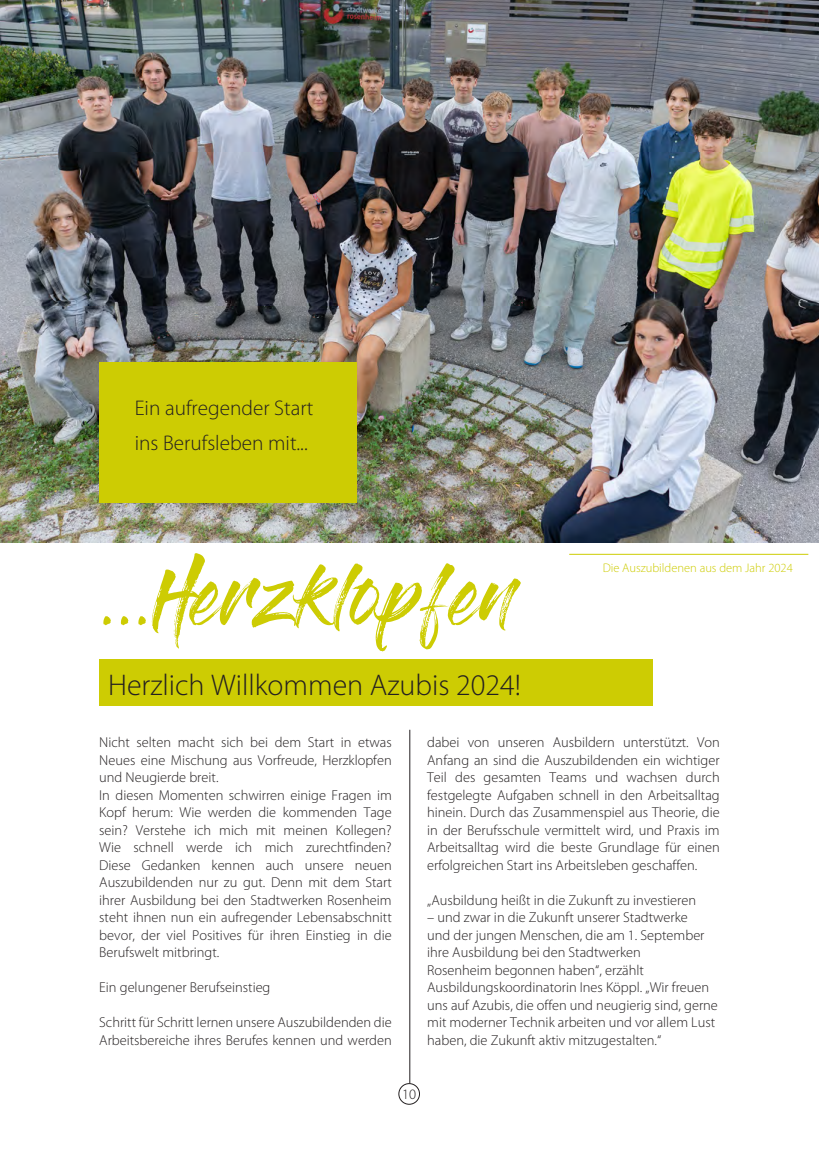
<style>
.page{position:relative;width:819px;height:1156px;background:#fff}
.page>*{position:absolute;margin:0;border:0;box-sizing:border-box;transform-origin:0 0}
.t1{font:62.5px "Gloss And Bloom";color:#cdcc03}
.t2{font:300 30px "Myriad Pro";color:#231f20}
.t3{font:300 21.25px/35px "Myriad Pro";color:#231f20}
.t4{font:300 14.38px/17.5px "Myriad Pro";color:#231f20}
.t5{font:300 12.5px "Myriad Pro";color:#cdcc03}
</style>
<div class="page">
<img style="left:0;top:0;width:819px;height:542px">
<div style="left:398px;top:1082px;width:22px;height:22px;border:1px solid #231f20;border-radius:50%"></div>
<hr style="left:409px;top:729px;width:1px;height:353px;background:#231f20">
<div style="left:99px;top:659px;width:553px;height:46px;background:#cdcc03"></div>
<hr style="left:569px;top:554px;width:239px;height:1px;background:#cdcc03">
<div style="left:99px;top:362px;width:257px;height:140px;background:#cdcc03"></div>
<h3 class="t3" style="left:135px;top:390px;width:180px">Ein aufregender Start ins Berufsleben mit...</h3>
<h1 class="t1" style="left:99px;top:566px;width:417px">...Herzklopfen</h1>
<h2 class="t2" style="left:108px;top:668px;width:414px">Herzlich Willkommen Azubis 2024!</h2>
<p class="t5" style="left:602px;top:561px;width:191px">Die Auszubildenen aus dem Jahr 2024</p>
<p class="t4" style="left:99px;top:733px;width:294px">Nicht selten macht sich bei dem Start in etwas Neues eine Mischung aus Vorfreude, Herzklopfen und Neugierde breit.<br>In diesen Momenten schwirren einige Fragen im Kopf herum: Wie werden die kommenden Tage sein? Verstehe ich mich mit meinen Kollegen?<br>Wie schnell werde ich mich zurechtfinden?<br>Diese Gedanken kennen auch unsere neuen Auszubildenden nur zu gut. Denn mit dem Start ihrer Ausbildung bei den Stadtwerken Rosenheim steht ihnen nun ein aufregender Lebensabschnitt bevor, der viel Positives für ihren Einstieg in die Berufswelt mitbringt.</p>
<p class="t4" style="left:99px;top:978px;width:173px">Ein gelungener Berufseinstieg</p>
<p class="t4" style="left:99px;top:1013px;width:294px">Schritt für Schritt lernen unsere Auszubildenden die<br>Arbeitsbereiche ihres Berufes kennen und werden</p>
<p class="t4" style="left:427px;top:733px;width:294px;text-align:justify">dabei von unseren Ausbildern unterstützt. Von Anfang an sind die Auszubildenden ein wichtiger Teil des gesamten Teams und wachsen durch festgelegte Aufgaben schnell in den Arbeitsalltag hinein. Durch das Zusammenspiel aus Theorie, die in der Berufsschule vermittelt wird, und Praxis im Arbeitsalltag wird die beste Grundlage für einen erfolgreichen Start ins Arbeitsleben geschaffen.</p>
<p class="t4" style="left:427px;top:891px;width:270px">„Ausbildung heißt in die Zukunft zu investieren</p>
<p class="t4" style="left:427px;top:908px;width:292px">– und zwar in die Zukunft unserer Stadtwerke<br>und der jungen Menschen, die am 1. September ihre Ausbildung bei den Stadtwerken<br>Rosenheim begonnen haben“, erzählt Ausbildungskoordinatorin Ines Köppl. „Wir freuen uns auf Azubis, die offen und neugierig sind, gerne mit moderner Technik arbeiten und vor allem Lust haben, die Zukunft aktiv mitzugestalten.“</p>
<p class="t4" style="left:402px;top:1085px;width:16px">10</p>
</div>
